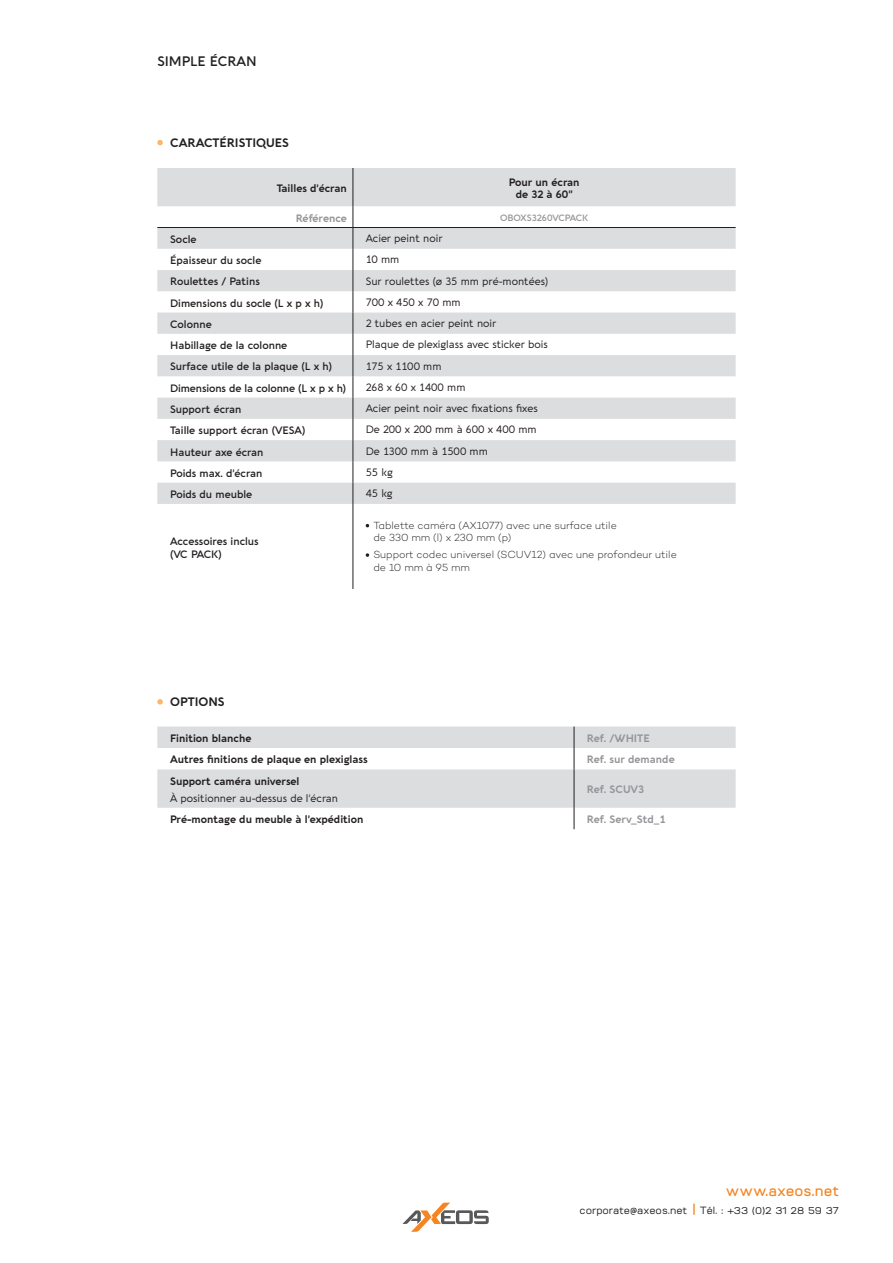
<style>
.page{position:relative;width:893px;height:1263px;background:#fff}
.page>*{position:absolute;margin:0;border:0;box-sizing:border-box;transform-origin:0 0}
.t1{font:600 15px "Vitro";color:#f48522}
.t2{font:600 13.5px "Aquawax Pro";color:#231f20}
.t3{font:700 12px "Aquawax Pro";color:#231f20}
.t4{font:600 10.5px/12.6px "Aquawax Pro";color:#231f20}
.t5{font:10.5px "Aquawax Pro";color:#231f20}
.t6{font:700 10.5px/12.6px "Aquawax Pro";color:#231f20;text-align:center}
.t7{font:300 10.5px/12.6px "Campton";letter-spacing:-.005em;color:#231f20}
.t8{font:700 10.5px "Aquawax Pro";color:#939598}
.t9{font:500 10.5px "Vitro";color:#231f20}
.t10{font:600 9px "Aquawax Pro";color:#939598}
.s1{font-weight:600;font-size:15px;color:#f48522}
</style>
<div class="page">
<svg style="left:403px;top:1202px;width:86px;height:30px"></svg>
<svg style="left:157px;top:140px;width:6px;height:5px"></svg>
<svg style="left:157px;top:699px;width:6px;height:5px"></svg>
<svg style="left:157px;top:168px;width:579px;height:336px;fill:#dcdddf"></svg>
<hr style="left:353px;top:168px;width:1px;height:38px;background:#231f20">
<svg style="left:353px;top:206px;width:1px;height:298px"></svg>
<hr style="left:353px;top:504px;width:1px;height:85px;background:#231f20">
<hr style="left:157px;top:227px;width:196px;height:1px;background:#231f20">
<hr style="left:353px;top:227px;width:383px;height:1px;background:#231f20">
<svg style="left:366px;top:553px;width:3px;height:4px"></svg>
<svg style="left:157px;top:726px;width:579px;height:82px;fill:#dcdddf"></svg>
<svg style="left:574px;top:726px;width:1px;height:43px"></svg>
<hr style="left:574px;top:769px;width:1px;height:39px;background:#231f20">
<svg style="left:574px;top:808px;width:1px;height:21px"></svg>
<p class="t2" style="left:157px;top:51px;width:101px">SIMPLE ÉCRAN</p>
<p class="t3" style="left:170px;top:134px;width:120px">CARACTÉRISTIQUES</p>
<p class="t6" style="left:277px;top:181px;width:72px">Tailles d’écran</p>
<p class="t6" style="left:509px;top:175px;width:72px">Pour un écran de 32 à 60’’</p>
<p class="t8" style="left:296px;top:210px;width:53px">Référence</p>
<p class="t10" style="left:500px;top:211px;width:90px">OBOXS3260VCPACK</p>
<p class="t4" style="left:170px;top:232px;width:28px">Socle</p>
<p class="t5" style="left:366px;top:231px;width:78px">Acier peint noir</p>
<p class="t4" style="left:170px;top:253px;width:93px">Épaisseur du socle</p>
<p class="t5" style="left:366px;top:252px;width:35px">10 mm</p>
<p class="t4" style="left:170px;top:275px;width:91px">Roulettes / Patins</p>
<p class="t5" style="left:366px;top:273px;width:184px">Sur roulettes (ø 35 mm pré-montées)</p>
<p class="t4" style="left:170px;top:296px;width:155px">Dimensions du socle (L x p x h)</p>
<p class="t5" style="left:366px;top:294px;width:96px">700 x 450 x 70 mm</p>
<p class="t4" style="left:170px;top:317px;width:43px">Colonne</p>
<p class="t5" style="left:366px;top:316px;width:132px">2 tubes en acier peint noir</p>
<p class="t4" style="left:170px;top:339px;width:119px">Habillage de la colonne</p>
<p class="t5" style="left:366px;top:337px;width:183px">Plaque de plexiglass avec sticker bois</p>
<p class="t4" style="left:170px;top:360px;width:164px">Surface utile de la plaque (L x h)</p>
<p class="t5" style="left:366px;top:358px;width:77px">175 x 1100 mm</p>
<p class="t4" style="left:170px;top:381px;width:178px">Dimensions de la colonne (L x p x h)</p>
<p class="t5" style="left:366px;top:379px;width:101px">268 x 60 x 1400 mm</p>
<p class="t4" style="left:170px;top:402px;width:73px">Support écran</p>
<p class="t5" style="left:366px;top:401px;width:174px">Acier peint noir avec fixations fixes</p>
<p class="t4" style="left:170px;top:424px;width:137px">Taille support écran (VESA)</p>
<p class="t5" style="left:366px;top:422px;width:172px">De 200 x 200 mm à 600 x 400 mm</p>
<p class="t4" style="left:170px;top:445px;width:95px">Hauteur axe écran</p>
<p class="t5" style="left:366px;top:443px;width:124px">De 1300 mm à 1500 mm</p>
<p class="t4" style="left:170px;top:466px;width:94px">Poids max. d’écran</p>
<p class="t5" style="left:366px;top:465px;width:28px">55 kg</p>
<p class="t4" style="left:170px;top:487px;width:84px">Poids du meuble</p>
<p class="t5" style="left:366px;top:486px;width:28px">45 kg</p>
<p class="t4" style="left:170px;top:534px;width:90px">Accessoires inclus (VC PACK)</p>
<p class="t7" style="left:373px;top:519px;width:245px">Tablette caméra (AX1077) avec une surface utile de 330 mm (l) x 230 mm (p)</p>
<p class="t7" style="left:373px;top:548px;width:305px">Support codec universel (SCUV12) avec une profondeur utile de 10 mm à 95 mm</p>
<p class="t3" style="left:170px;top:693px;width:56px">OPTIONS</p>
<p class="t6" style="left:170px;top:731px;width:83px">Finition blanche</p>
<p class="t8" style="left:587px;top:730px;width:64px">Ref. /WHITE</p>
<p class="t6" style="left:170px;top:753px;width:199px">Autres finitions de plaque en plexiglass</p>
<p class="t8" style="left:587px;top:752px;width:89px">Ref. sur demande</p>
<p class="t6" style="left:170px;top:774px;width:131px">Support caméra universel</p>
<p class="t5" style="left:170px;top:790px;width:170px">À positionner au-dessus de l’écran</p>
<p class="t8" style="left:587px;top:782px;width:59px">Ref. SCUV3</p>
<p class="t6" style="left:170px;top:813px;width:195px">Pré-montage du meuble à l’expédition</p>
<p class="t8" style="left:587px;top:811px;width:80px">Ref. Serv_Std_1</p>
<h1 class="t1" style="left:726px;top:1182px;width:115px">www.axeos.net</h1>
<p class="t9" style="left:580px;top:1204px;width:261px">corporate@axeos.net <span class="s1">|</span> Tél. : +33 (0)2 31 28 59 37</p>
</div>
